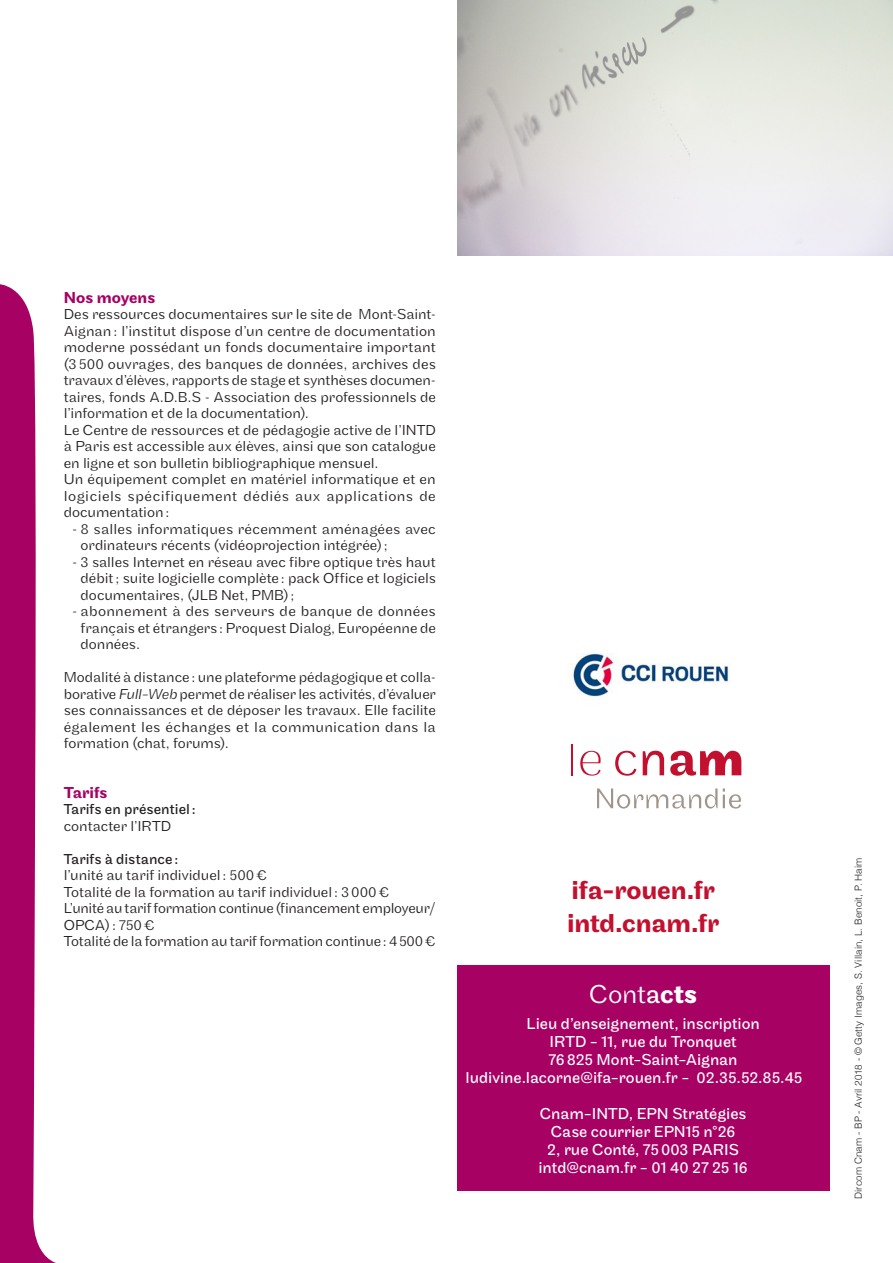
<style>
.page{position:relative;width:893px;height:1263px;background:#fff}
.page>*{position:absolute;margin:0;border:0;box-sizing:border-box;transform-origin:0 0}
.t1{font:500 27px "Maple";letter-spacing:-.01em;color:#c3102e}
.titre{font:300 27px "Maple";color:#fff}
.texte{font:16.5px/18px "Maple";color:#fff;text-align:center}
.objectif{font:500 16.5px "Maple";letter-spacing:-.005em;color:#a70164}
.Texte_courant{font:300 15px/16.5px "Maple";color:#231f20;text-align:justify}
.Texte_courant-2{font:15px "Maple";color:#231f20}
.t2{font:300 9.75px "Helvetica";letter-spacing:.015em;color:#231f20}
.s1{font-style:italic}
.s2{font-weight:400}
.s3{font-weight:500}
.s4{font-weight:700}
</style>
<div class="page">
<div style="left:457px;top:965px;width:372px;height:226px;background:#a70164"></div>
<svg style="left:0;top:284px;width:56px;height:979px;fill:#a70164"></svg>
<img style="left:457px;top:0;width:436px;height:255px">
<img style="left:572px;top:653px;width:159px;height:45px">
<svg style="left:580px;top:751px;width:21px;height:25px"></svg>
<hr style="left:571px;top:744px;width:1px;height:31px;background:#c3102e">
<svg style="left:615px;top:751px;width:21px;height:25px"></svg>
<svg style="left:643px;top:751px;width:21px;height:24px"></svg>
<svg style="left:670px;top:751px;width:71px;height:25px"></svg>
<svg style="left:597px;top:788px;width:120px;height:20px"></svg>
<svg style="left:723px;top:788px;width:18px;height:20px"></svg>
<p class="objectif" style="left:64px;top:288px;width:93px">Nos moyens</p>
<p class="Texte_courant" style="left:64px;top:306px;width:374px">Des ressources documentaires sur le site de Mont-Saint-Aignan: l’institut dispose d’un centre de documentation moderne possédant un fonds documentaire important (3 500 ouvrages, des banques de données, archives des travaux d’élèves, rapports de stage et synthèses documen&shy;taires, fonds A.D.B.S - Association des professionnels de l’information et de la documentation).</p>
<p class="Texte_courant" style="left:64px;top:422px;width:374px">Le Centre de ressources et de pédagogie active de l’INTD à Paris est accessible aux élèves, ainsi que son catalogue en ligne et son bulletin bibliographique mensuel.</p>
<p class="Texte_courant" style="left:64px;top:471px;width:374px">Un équipement complet en matériel informatique et en logiciels spécifiquement dédiés aux applications de documentation:</p>
<p class="Texte_courant" style="left:81px;top:521px;width:357px;text-indent:-8px">- 8 salles informatiques récemment aménagées avec ordinateurs récents (vidéoprojection intégrée);</p>
<p class="Texte_courant" style="left:81px;top:554px;width:357px;text-indent:-8px">- 3 salles Internet en réseau avec fibre optique très haut débit; suite logicielle complète: pack Office et logiciels documentaires, (JLB Net, PMB);</p>
<p class="Texte_courant" style="left:81px;top:603px;width:357px;text-indent:-8px">- abonnement à des serveurs de banque de données français et étrangers : Proquest Dialog, Européenne de données.</p>
<p class="Texte_courant" style="left:64px;top:669px;width:374px">Modalité à distance: une plateforme pédagogique et colla&shy;borative <span class="s1">Full-Web</span> permet de réaliser les activités, d’évaluer ses connaissances et de déposer les travaux. Elle facilite également les échanges et la communication dans la formation (chat, forums).</p>
<p class="objectif" style="left:64px;top:783px;width:45px">Tarifs</p>
<p class="Texte_courant-2" style="left:64px;top:801px;width:133px">Tarifs en présentiel:</p>
<p class="Texte_courant" style="left:64px;top:818px;width:109px">contacter l’IRTD</p>
<p class="Texte_courant-2" style="left:64px;top:850px;width:116px">Tarifs à distance :</p>
<p class="Texte_courant" style="left:64px;top:867px;width:205px">l’unité au tarif individuel: 500€</p>
<p class="Texte_courant" style="left:64px;top:884px;width:327px">Totalité de la formation au tarif individuel: 3000€</p>
<p class="Texte_courant" style="left:64px;top:900px;width:374px">L’unité au tarif formation continue (financement employeur/<br>OPCA): 750€</p>
<p class="Texte_courant" style="left:64px;top:933px;width:374px">Totalité de la formation au tarif formation continue: 4500€</p>
<p class="t1" style="left:571px;top:875px;width:145px">ifa-rouen.fr</p>
<p class="t1" style="left:567px;top:907px;width:154px">intd.cnam.fr</p>
<p class="titre" style="left:589px;top:978px;width:109px">Cont<span class="s2">a</span><span class="s3">c</span><span class="s4">ts</span></p>
<p class="texte" style="left:526px;top:1015px;width:235px">Lieu d’enseignement, inscription<br>IRTD - 11, rue du Tronquet<br>76825 Mont-Saint-Aignan</p>
<p class="texte" style="left:466px;top:1069px;width:338px">ludivine.lacorne@ifa-rouen.fr - 02.35.52.85.45</p>
<p class="texte" style="left:540px;top:1105px;width:208px">Cnam-INTD, EPN Stratégies</p>
<p class="texte" style="left:547px;top:1123px;width:193px;text-align:left">Case courrier EPN15 n°26<br>2, rue Conté, 75003 PARIS</p>
<p class="texte" style="left:539px;top:1159px;width:211px">intd@cnam.fr - 01 40 27 25 16</p>
<p class="t2" style="left:850px;top:1199px;width:343px;rotate:-90deg">Dircom Cnam - BP - Avril 2018 - © Getty Images, S. Villain, L. Benoit, P. Haim</p>
</div>
